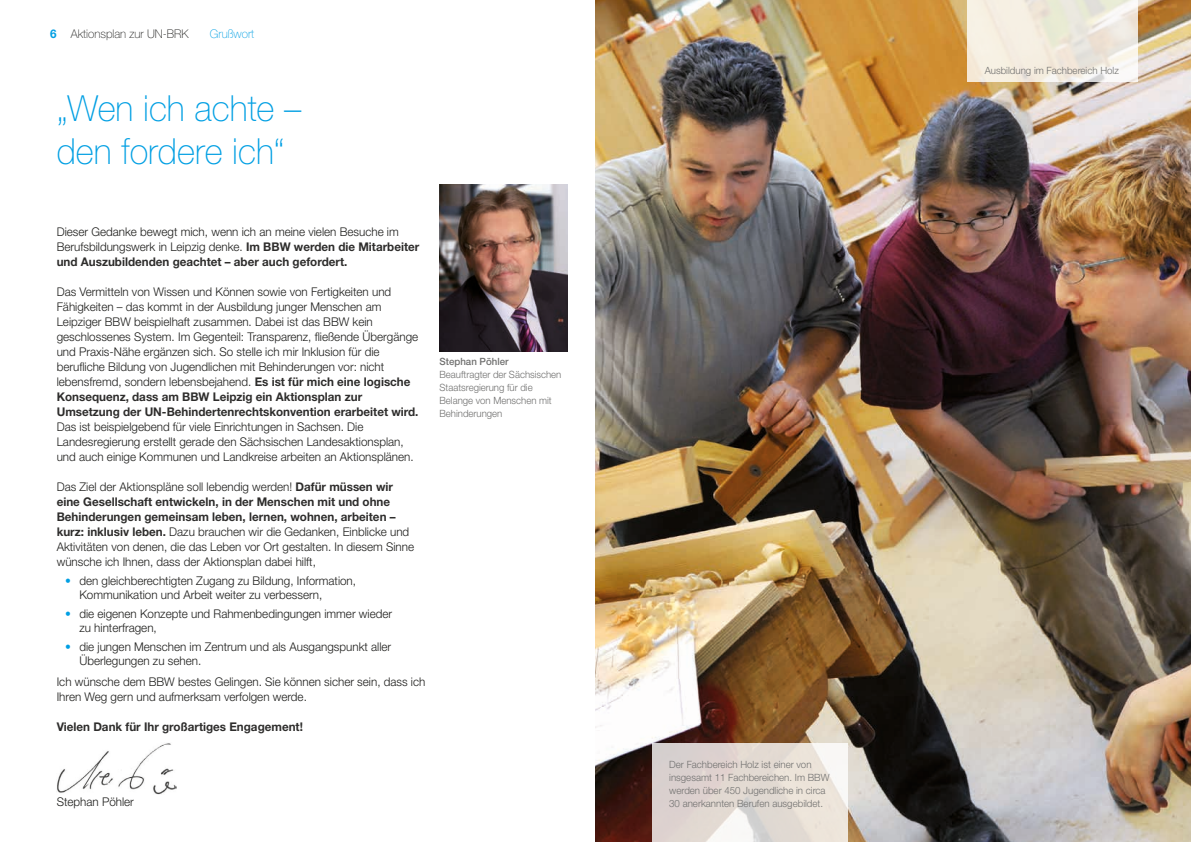
<style>
.page{position:relative;width:1191px;height:842px;background:#fff}
.page>*{position:absolute;margin:0;border:0;box-sizing:border-box;transform-origin:0 0}
.t1{font:100 36px/43.2px "Helvetica Neue LT";color:#009fe3;scale:.96 1}
.t2{font:300 12px/15px "Helvetica Neue LT";color:#1d1d1b}
.t3{font:700 12px "Helvetica Neue LT";color:#2e2d2c}
.t4{font:100 12px "Helvetica Neue LT";color:#1d1d1b}
.t5{font:100 12px "Helvetica Neue LT";color:#009fe3}
.t6{font:300 10px/13px "Helvetica Neue LT";color:#70706f}
.t7{font:300 10px/13px "Helvetica Neue LT";color:#70706f;scale:.96 1}
.t8{font:500 10px "Helvetica Neue LT";color:#70706f}
.s1{font-weight:700;color:#009fe3}
.s2{font-weight:700;color:#2e2d2c}
.s3{color:#009fe3}
</style>
<div class="page">
<img style="left:57px;top:743px;width:119px;height:52px">
<img style="left:439px;top:184px;width:128px;height:167px">
<img style="left:595px;top:0;width:596px;height:842px">
<svg style="left:652px;top:743px;width:196px;height:99px;background:#e4dcd6"></svg>
<svg style="left:967px;top:0;width:170px;height:82px;background:#f1ebe0"></svg>
<p class="t4" style="left:50px;top:27px;width:140px"><span class="s1">6</span> Aktionsplan zur UN-BRK</p>
<p class="t5" style="left:210px;top:27px;width:46px">Grußwort</p>
<h1 class="t1" style="left:57px;top:87px;width:256px">„Wen ich achte – den fordere ich“</h1>
<p class="t2" style="left:57px;top:224px;width:364px">Dieser Gedanke bewegt mich, wenn ich an meine vielen Besuche im<br>Berufsbildungswerk in Leipzig denke. <span class="s2">Im BBW werden die Mitarbeiter und Auszubildenden geachtet – aber auch gefordert.</span></p>
<p class="t2" style="left:57px;top:284px;width:363px">Das Vermitteln von Wissen und Können sowie von Fertigkeiten und Fähigkeiten – das kommt in der Ausbildung junger Menschen am Leipziger BBW beispielhaft zusammen. Dabei ist das BBW kein geschlossenes System. Im Gegenteil: Transparenz, fließende Übergänge und Praxis-Nähe ergänzen sich. So stelle ich mir Inklusion für die berufliche Bildung von Jugendlichen mit Behinderungen vor: nicht lebensfremd, sondern lebensbejahend. <span class="s2">Es ist für mich eine logische Konsequenz, dass am BBW Leipzig ein Aktionsplan zur Umsetzung der UN-Behindertenrechtskonvention erarbeitet wird.</span></p>
<p class="t2" style="left:57px;top:419px;width:356px">Das ist beispielgebend für viele Einrichtungen in Sachsen. Die<br>Landesregierung erstellt gerade den Sächsischen Landesaktionsplan, und auch einige Kommunen und Landkreise arbeiten an Aktionsplänen.</p>
<p class="t2" style="left:57px;top:479px;width:359px">Das Ziel der Aktionspläne soll lebendig werden! <span class="s2">Dafür müssen wir eine Gesellschaft entwickeln, in der Menschen mit und ohne Behinderungen gemeinsam leben, lernen, wohnen, arbeiten – kurz: inklusiv leben.</span> Dazu brauchen wir die Gedanken, Einblicke und Aktivitäten von denen, die das Leben vor Ort gestalten. In diesem Sinne wünsche ich Ihnen, dass der Aktionsplan dabei hilft,</p>
<p class="t2" style="left:79px;top:573px;width:278px;line-height:14.4px;text-indent:-14px"><span class="s3">•</span> den gleichberechtigten Zugang zu Bildung, Information,<br>Kommunikation und Arbeit weiter zu verbessern,</p>
<p class="t2" style="left:79px;top:606px;width:314px;line-height:14.4px;text-indent:-14px"><span class="s3">•</span> die eigenen Konzepte und Rahmenbedingungen immer wieder zu hinterfragen,</p>
<p class="t2" style="left:79px;top:639px;width:313px;line-height:14.4px;text-indent:-14px"><span class="s3">•</span> die jungen Menschen im Zentrum und als Ausgangspunkt aller<br>Überlegungen zu sehen.</p>
<p class="t2" style="left:57px;top:674px;width:370px">Ich wünsche dem BBW bestes Gelingen. Sie können sicher sein, dass ich<br>Ihren Weg gern und aufmerksam verfolgen werde.</p>
<p class="t3" style="left:57px;top:719px;width:248px">Vielen Dank für Ihr großartiges Engagement!</p>
<p class="t8" style="left:439px;top:355px;width:70px">Stephan Pöhler</p>
<p class="t7" style="left:439px;top:368px;width:128px">Beauftragter der Sächsischen<br>Staatsregierung für die<br>Belange von Menschen mit<br>Behinderungen</p>
<p class="t2" style="left:57px;top:794px;width:79px">Stephan Pöhler</p>
<p class="t6" style="left:669px;top:757px;width:162px">Der Fachbereich Holz ist einer von insgesamt 11 Fachbereichen. Im BBW werden über 450 Jugendliche in circa 30 anerkannten Berufen ausgebildet.</p>
<p class="t6" style="left:984px;top:63px;width:136px">Ausbildung im Fachbereich Holz</p>
</div>
